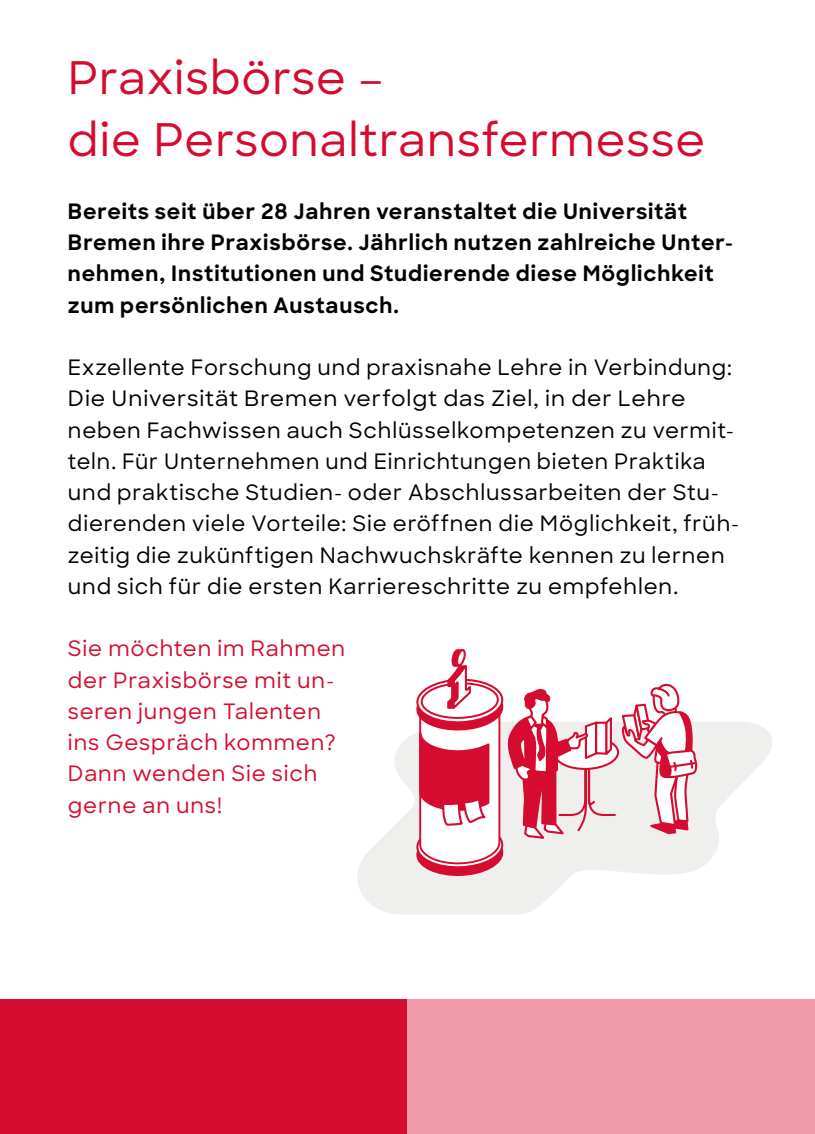
<style>
.page{position:relative;width:815px;height:1134px;background:#fff}
.page>*{position:absolute;margin:0;border:0;box-sizing:border-box;transform-origin:0 0}
.t1{font:500 45px/62.5px "Sharp Sans";letter-spacing:.02em;color:#d50c2f}
.t2{font:500 21.25px/31.2px "Sharp Sans";letter-spacing:.04em;color:#000}
.t3{font:700 21.25px/31.2px "Sharp Sans";letter-spacing:.04em;color:#000}
.t4{font:500 21.25px/31.2px "Sharp Sans";letter-spacing:.04em;color:#d50c2f}
</style>
<div class="page">
<svg style="left:357px;top:722px;width:415px;height:193px"></svg>
<svg style="left:415px;top:649px;width:283px;height:229px"></svg>
<div style="left:0;top:999px;width:408px;height:135px;background:#d50c2f"></div>
<div style="left:407px;top:999px;width:408px;height:135px;background:#f39ca9"></div>
<h1 class="t1" style="left:68px;top:44px;width:639px">Praxisbörse –<br>die Personaltransfermesse</h1>
<p class="t3" style="left:68px;top:195px;width:667px">Bereits seit über 28 Jahren veranstaltet die Universität Bremen ihre Praxisbörse. Jährlich nutzen zahlreiche Unter&shy;nehmen, Institutionen und Studierende diese Möglichkeit zum persönlichen Austausch.</p>
<p class="t2" style="left:68px;top:351px;width:673px">Exzellente Forschung und praxisnahe Lehre in Verbindung:<br>Die Universität Bremen verfolgt das Ziel, in der Lehre neben Fachwissen auch Schlüsselkompetenzen zu vermit&shy;teln. Für Unternehmen und Einrichtungen bieten Praktika und praktische Studien- oder Abschlussarbeiten der Stu&shy;dierenden viele Vorteile: Sie eröffnen die Möglichkeit, früh&shy;zeitig die zukünftigen Nachwuchskräfte kennen zu lernen und sich für die ersten Karriereschritte zu empfehlen.</p>
<p class="t4" style="left:68px;top:632px;width:279px">Sie möchten im Rahmen der Praxisbörse mit un&shy;seren jungen Talenten ins Gespräch kommen?<br>Dann wenden Sie sich gerne an uns!</p>
</div>
